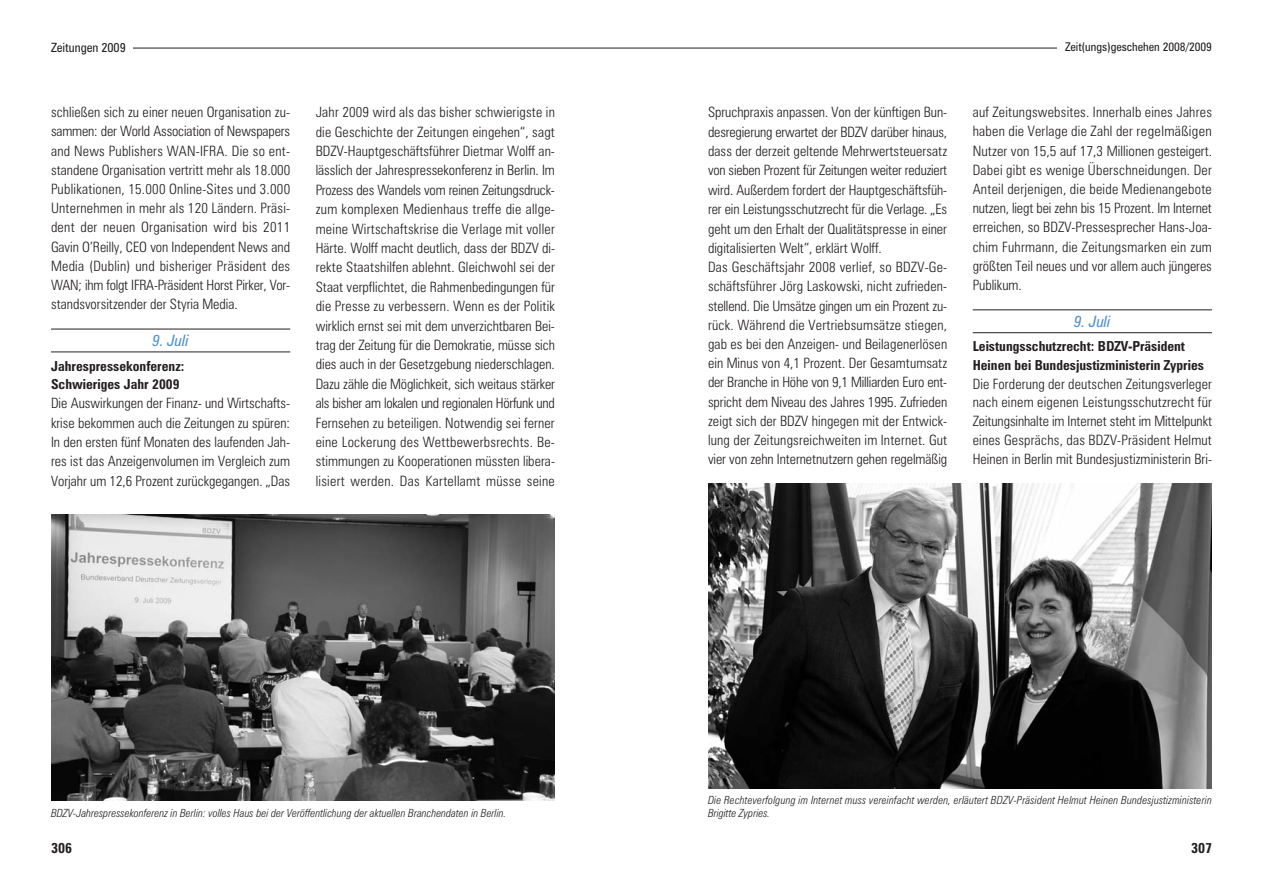
<style>
.page{position:relative;width:1263px;height:893px;background:#fff}
.page>*{position:absolute;margin:0;border:0;box-sizing:border-box;transform-origin:0 0}
.t1{font:italic 15.75px "Zurich Cn BT";color:#4d90cd}
.t2{font:14.25px/19.4px "Zurich Lt Cn BT";color:#231f20;text-align:justify}
.t3{font:700 14.25px "Zurich Cn BT";color:#231f20}
.t4{font:700 13.8px/18.5px "Zurich Cn BT";color:#231f20}
.t5{font:12.75px "Zurich Cn BT";color:#231f20}
.t6{font:12px "Zurich Cn BT";color:#231f20}
.t7{font:italic 11.25px/13.5px "Zurich Lt Cn";color:#231f20}
</style>
<div class="page">
<hr style="left:78px;top:48px;width:1104px;height:1px;background:#231f20">
<div style="left:1058px;top:33px;width:158px;height:26px;background:#fff"></div>
<hr style="left:973px;top:309px;width:239px;height:1px;background:#231f20">
<hr style="left:973px;top:332px;width:239px;height:1px;background:#231f20">
<hr style="left:51px;top:329px;width:239px;height:1px;background:#231f20">
<hr style="left:51px;top:352px;width:239px;height:1px;background:#231f20">
<div style="left:43px;top:33px;width:90px;height:26px;background:#fff"></div>
<img style="left:51px;top:514px;width:504px;height:287px">
<img style="left:708px;top:484px;width:504px;height:304px">
<p class="t5" style="left:51px;top:43px;width:76px">Zeitungen 2009</p>
<p class="t6" style="left:1065px;top:43px;width:148px">Zeit(ungs)geschehen 2008/2009</p>
<p class="t2" style="left:51px;top:104px;width:241px">schließen sich zu einer neuen Organisation zu&shy;sammen: der World Association of Newspapers and News Publishers WAN-IFRA. Die so ent&shy;standene Organisation vertritt mehr als 18.000<br>Publikationen, 15.000 Online-Sites und 3.000<br>Unternehmen in mehr als 120 Ländern. Präsi&shy;dent der neuen Organisation wird bis 2011<br>Gavin O’Reilly, CEO von Independent News and Media (Dublin) und bisheriger Präsident des WAN; ihm folgt IFRA-Präsident Horst Pirker, Vor&shy;standsvorsitzender der Styria Media.</p>
<p class="t1" style="left:152px;top:335px;width:38px">9. Juli</p>
<p class="t4" style="left:51px;top:358px;width:135px;line-height:18px">Jahrespressekonferenz:<br>Schwieriges Jahr 2009</p>
<p class="t2" style="left:51px;top:395px;width:241px">Die Auswirkungen der Finanz- und Wirtschafts&shy;krise bekommen auch die Zeitungen zu spüren:<br>In den ersten fünf Monaten des laufenden Jah&shy;res ist das Anzeigenvolumen im Vergleich zum Vorjahr um 12,6 Prozent zurückgegangen. „Das</p>
<p class="t2" style="left:316px;top:104px;width:241px">Jahr 2009 wird als das bisher schwierigste in die Geschichte der Zeitungen eingehen“, sagt BDZV-Hauptgeschäftsführer Dietmar Wolff an&shy;lässlich der Jahrespressekonferenz in Berlin. Im Prozess des Wandels vom reinen Zeitungsdruck&shy;zum komplexen Medienhaus treffe die allge&shy;meine Wirtschaftskrise die Verlage mit voller Härte. Wolff macht deutlich, dass der BDZV di&shy;rekte Staatshilfen ablehnt. Gleichwohl sei der Staat verpflichtet, die Rahmenbedingungen für die Presse zu verbessern. Wenn es der Politik wirklich ernst sei mit dem unverzichtbaren Bei&shy;trag der Zeitung für die Demokratie, müsse sich dies auch in der Gesetzgebung niederschlagen.<br>Dazu zähle die Möglichkeit, sich weitaus stärker als bisher am lokalen und regionalen Hörfunk und Fernsehen zu beteiligen. Notwendig sei ferner eine Lockerung des Wettbewerbsrechts. Be&shy;stimmungen zu Kooperationen müssten libera&shy;lisiert werden. Das Kartellamt müsse seine</p>
<p class="t2" style="left:708px;top:104px;width:241px;text-align:left">Spruchpraxis anpassen. Von der künftigen Bun - desregierung erwartet der BDZV darüber hinaus, dass der derzeit geltende Mehrwertsteuersatz von sieben Prozent für Zeitungen weiter reduziert wird. Außerdem fordert der Hauptgeschäftsfüh&shy;rer ein Leistungsschutzrecht für die Verlage. „Es geht um den Erhalt der Qualitätspresse in einer digitalisierten Welt“, erklärt Wolff.<br>Das Geschäftsjahr 2008 verlief, so BDZV-Ge&shy;schäftsführer Jörg Laskowski, nicht zufrieden&shy;stellend. Die Umsätze gingen um ein Prozent zu&shy;rück. Während die Vertriebsumsätze stiegen, gab es bei den Anzeigen- und Beilagenerlösen ein Minus von 4,1 Prozent. Der Gesamtumsatz der Branche in Höhe von 9,1 Milliarden Euro ent&shy;spricht dem Niveau des Jahres 1995. Zufrieden zeigt sich der BDZV hingegen mit der Entwick&shy;lung der Zeitungsreichweiten im Internet. Gut vier von zehn Internetnutzern gehen regelmäßig</p>
<p class="t2" style="left:973px;top:104px;width:241px">auf Zeitungswebsites. Innerhalb eines Jahres haben die Verlage die Zahl der regelmäßigen Nutzer von 15,5 auf 17,3 Millionen gesteigert.<br>Dabei gibt es wenige Überschneidungen. Der Anteil derjenigen, die beide Medienangebote nutzen, liegt bei zehn bis 15 Prozent. Im Internet erreichen, so BDZV-Pressesprecher Hans-Joa&shy;chim Fuhrmann, die Zeitungsmarken ein zum größten Teil neues und vor allem auch jüngeres Publikum.</p>
<p class="t1" style="left:1074px;top:316px;width:38px">9. Juli</p>
<p class="t4" style="left:973px;top:338px;width:233px">Leistungsschutzrecht: BDZV-Präsident<br>Heinen bei Bundesjustizministerin Zypries</p>
<p class="t2" style="left:973px;top:375px;width:241px;line-height:18.9px">Die Forderung der deutschen Zeitungsverleger nach einem eigenen Leistungsschutzrecht für Zeitungsinhalte im Internet steht im Mittelpunkt eines Gesprächs, das BDZV-Präsident Helmut Heinen in Berlin mit Bundesjustizministerin Bri-</p>
<p class="t7" style="left:51px;top:807px;width:457px">BDZV-Jahrespressekonferenz in Berlin: volles Haus bei der Veröffentlichung der aktuellen Branchendaten in Berlin.</p>
<p class="t7" style="left:708px;top:794px;width:505px">Die Rechteverfolgung im Internet muss vereinfacht werden, erläutert BDZV-Präsident Helmut Heinen Bundesjustizministerin<br>Brigitte Zypries.</p>
<p class="t3" style="left:51px;top:842px;width:23px">306</p>
<p class="t3" style="left:1191px;top:842px;width:23px">307</p>
</div>
